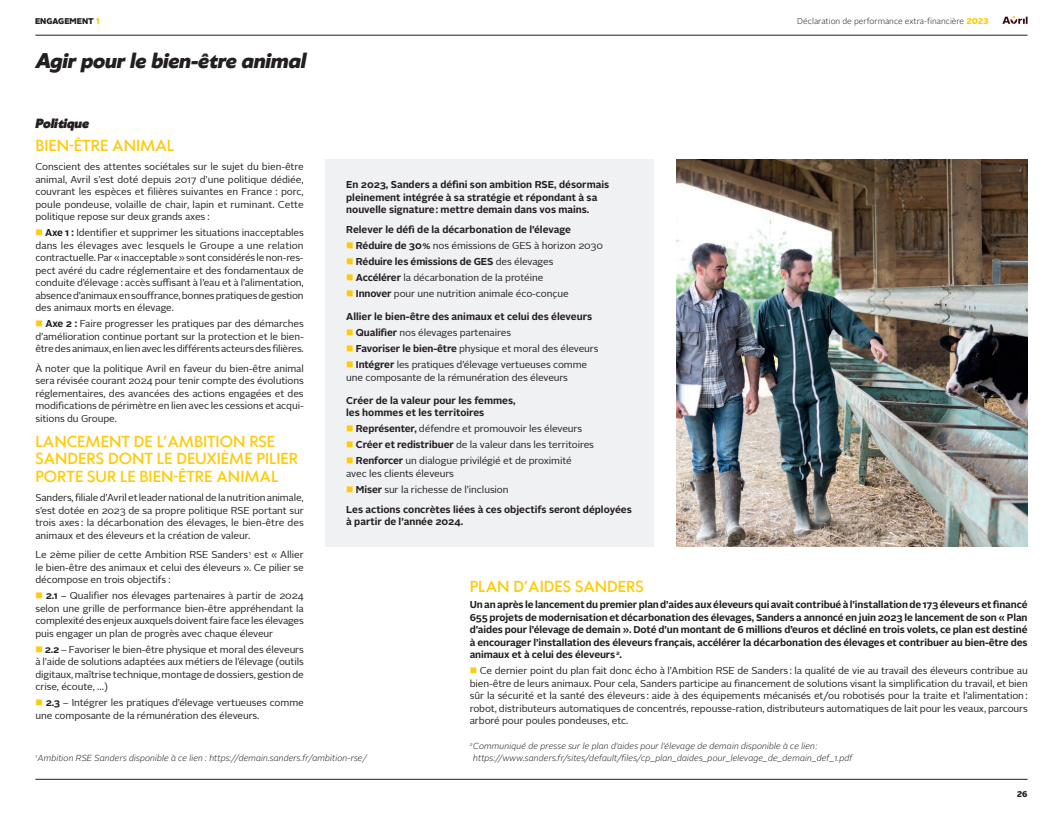
<style>
.page{position:relative;width:1063px;height:815px;background:#fff}
.page>*{position:absolute;margin:0;border:0;box-sizing:border-box;transform-origin:0 0}
.t1{font:italic 800 20px "Klein";letter-spacing:-.01em;color:#231f20}
.t2{font:500 15px/17.5px "Klein";color:#feca0a}
.t3{font:italic 900 12.5px "Klein";letter-spacing:-.01em;color:#231f20}
.t4{font:10px/12.5px "Alright Sans";letter-spacing:-.01em;color:#231f20;text-align:justify}
.t5{font:700 10px/12.5px "Alright Sans";color:#231f20}
.t6{font:italic 300 8.75px/12.5px "Alright Sans";color:#231f20}
.t7{font:300 8.38px "Alright Sans";color:#231f20}
.t8{font:900 8.38px "Alright Sans";color:#231f20}
.s1{color:#feca0a}
.s2{font-weight:700}
.s3{font-weight:400}
.s4{font-weight:900;color:#feca0a}
</style>
<div class="page">
<hr style="left:35px;top:35px;width:993px;height:1px;background:#231f20">
<hr style="left:35px;top:779px;width:993px;height:1px;background:#231f20">
<svg style="left:1002px;top:16px;width:26px;height:8px"></svg>
<img style="left:676px;top:159px;width:352px;height:387px">
<div style="left:325px;top:159px;width:328px;height:387px;background:#f0f1f2"></div>
<p class="t8" style="left:35px;top:15px;width:66px">ENGAGEMENT <span class="s1">1</span></p>
<h3 class="t1" style="left:35px;top:46px;width:272px">Agir pour le bien-être animal</h3>
<h4 class="t3" style="left:35px;top:114px;width:55px">Politique</h4>
<h5 class="t2" style="left:35px;top:136px;width:140px">BIEN-ÊTRE ANIMAL</h5>
<p class="t4" style="left:35px;top:161px;width:270px">Conscient des attentes sociétales sur le sujet du bien-être animal, Avril s’est doté depuis 2017 d’une politique dédiée, couvrant les espèces et filières suivantes en France : porc, poule pondeuse, volaille de chair, lapin et ruminant. Cette politique repose sur deux grands axes :</p>
<p class="t4" style="left:35px;top:227px;width:270px"><span class="s1">■</span> <span class="s2">Axe 1 :</span> Identifier et supprimer les situations inacceptables dans les élevages avec lesquels le Groupe a une relation contractuelle. Par « inacceptable » sont considérés le non-res&shy;pect avéré du cadre réglementaire et des fondamentaux de conduite d’élevage : accès suffisant à l’eau et à l’alimentation, absence d’animaux en souffrance, bonnes pratiques de gestion des animaux morts en élevage.</p>
<p class="t4" style="left:35px;top:318px;width:270px"><span class="s1">■</span> <span class="s2">Axe 2 :</span> Faire progresser les pratiques par des démarches d’amélioration continue portant sur la protection et le bien&shy;être des animaux, en lien avec les différents acteurs des filières.</p>
<p class="t4" style="left:35px;top:362px;width:270px">À noter que la politique Avril en faveur du bien-être animal sera révisée courant 2024 pour tenir compte des évolutions réglementaires, des avancées des actions engagées et des modifications de périmètre en lien avec les cessions et acqui&shy;sitions du Groupe.</p>
<h5 class="t2" style="left:35px;top:432px;width:264px">LANCEMENT DE L’AMBITION RSE<br>SANDERS DONT LE DEUXIÈME PILIER<br>PORTE SUR LE BIEN-ÊTRE ANIMAL</h5>
<p class="t4" style="left:35px;top:491px;width:270px">Sanders, filiale d’Avril et leader national de la nutrition animale, s’est dotée en 2023 de sa propre politique RSE portant sur trois axes : la décarbonation des élevages, le bien-être des animaux et des éleveurs et la création de valeur.</p>
<p class="t4" style="left:35px;top:549px;width:270px">Le 2ème pilier de cette Ambition RSE Sanders <sup>1</sup> est « Allier le bien-être des animaux et celui des éleveurs ». Ce pilier se décompose en trois objectifs :</p>
<p class="t4" style="left:35px;top:590px;width:270px"><span class="s1">■</span> <span class="s2">2.1</span> – Qualifier nos élevages partenaires à partir de 2024 selon une grille de performance bien-être appréhendant la complexité des enjeux auxquels doivent faire face les élevages puis engager un plan de progrès avec chaque éleveur</p>
<p class="t4" style="left:35px;top:643px;width:270px"><span class="s1">■</span> <span class="s2">2.2</span> – Favoriser le bien-être physique et moral des éleveurs à l’aide de solutions adaptées aux métiers de l’élevage (outils digitaux, maîtrise technique, montage de dossiers, gestion de crise, écoute, …)</p>
<p class="t4" style="left:35px;top:697px;width:270px"><span class="s1">■</span> <span class="s2">2.3</span> – Intégrer les pratiques d’élevage vertueuses comme une composante de la rémunération des éleveurs.</p>
<p class="t5" style="left:346px;top:178px;width:264px">En 2023, Sanders a défini son ambition RSE, désormais</p>
<p class="t5" style="left:346px;top:191px;width:253px">pleinement intégrée à sa stratégie et répondant à sa nouvelle signature : mettre demain dans vos mains.</p>
<p class="t5" style="left:346px;top:223px;width:226px">Relever le défi de la décarbonation de l’élevage</p>
<p class="t4" style="left:346px;top:239px;width:258px"><span class="s1">■</span> <span class="s2">Réduire de 30 %</span> nos émissions de GES à horizon 2030</p>
<p class="t5" style="left:346px;top:255px;width:209px"><span class="s1">■</span> Réduire les émissions de GES <span class="s3">des élevages</span></p>
<p class="t4" style="left:346px;top:271px;width:199px"><span class="s1">■</span> <span class="s2">Accélérer</span> la décarbonation de la protéine</p>
<p class="t4" style="left:346px;top:287px;width:224px"><span class="s1">■</span> <span class="s2">Innover</span> pour une nutrition animale éco-conçue</p>
<p class="t5" style="left:346px;top:310px;width:247px">Allier le bien-être des animaux et celui des éleveurs</p>
<p class="t4" style="left:346px;top:326px;width:166px"><span class="s1">■</span> <span class="s2">Qualifier</span> nos élevages partenaires</p>
<p class="t4" style="left:346px;top:342px;width:254px"><span class="s1">■</span> <span class="s2">Favoriser le bien-être</span> physique et moral des éleveurs</p>
<p class="t4" style="left:346px;top:359px;width:242px"><span class="s1">■</span> <span class="s2">Intégrer</span> les pratiques d’élevage vertueuses comme une composante de la rémunération des éleveurs</p>
<p class="t5" style="left:346px;top:394px;width:171px">Créer de la valeur pour les femmes, les hommes et les territoires</p>
<p class="t4" style="left:346px;top:423px;width:237px"><span class="s1">■</span> <span class="s2">Représenter,</span> défendre et promouvoir les éleveurs</p>
<p class="t4" style="left:346px;top:439px;width:249px"><span class="s1">■</span> <span class="s2">Créer et redistribuer</span> de la valeur dans les territoires</p>
<p class="t4" style="left:346px;top:455px;width:227px"><span class="s1">■</span> <span class="s2">Renforcer</span> un dialogue privilégié et de proximité avec les clients éleveurs</p>
<p class="t4" style="left:346px;top:483px;width:164px"><span class="s1">■</span> <span class="s2">Miser</span> sur la richesse de l’inclusion</p>
<p class="t5" style="left:346px;top:503px;width:287px">Les actions concrètes liées à ces objectifs seront déployées à partir de l’année 2024.</p>
<p class="t7" style="left:797px;top:15px;width:193px">Déclaration de performance extra-financière <span class="s4">2023</span></p>
<h5 class="t2" style="left:470px;top:577px;width:176px">PLAN D’AIDES SANDERS</h5>
<p class="t5" style="left:470px;top:599px;width:559px">Un an après le lancement du premier plan d’aides aux éleveurs qui avait contribué à l’installation de 173 éleveurs et financé</p>
<p class="t5" style="left:470px;top:611px;width:559px;text-align:justify">655 projets de modernisation et décarbonation des élevages, Sanders a annoncé en juin 2023 le lancement de son « Plan d’aides pour l’élevage de demain ». Doté d’un montant de 6 millions d’euros et décliné en trois volets, ce plan est destiné à encourager l’installation des éleveurs français, accélérer la décarbonation des élevages et contribuer au bien-être des animaux et à celui des éleveurs <sup>2</sup>.</p>
<p class="t4" style="left:470px;top:665px;width:560px"><span class="s1">■</span> Ce dernier point du plan fait donc écho à l’Ambition RSE de Sanders : la qualité de vie au travail des éleveurs contribue au bien-être de leurs animaux. Pour cela, Sanders participe au financement de solutions visant la simplification du travail, et bien sûr la sécurité et la santé des éleveurs : aide à des équipements mécanisés et/ou robotisés pour la traite et l’alimentation :</p>
<p class="t4" style="left:470px;top:702px;width:560px">robot, distributeurs automatiques de concentrés, repousse-ration, distributeurs automatiques de lait pour les veaux, parcours arboré pour poules pondeuses, etc.</p>
<p class="t6" style="left:35px;top:752px;width:333px"><sup>1</sup> Ambition RSE Sanders disponible à ce lien : https://demain.sanders.fr/ambition-rse/</p>
<p class="t6" style="left:473px;top:740px;width:381px;text-indent:-3px"><sup>2</sup> Communiqué de presse sur le plan d’aides pour l’élevage de demain disponible à ce lien : https://www.sanders.fr/sites/default/files/cp_plan_daides_pour_lelevage_de_demain_def_1.pdf</p>
<p class="t8" style="left:1017px;top:788px;width:12px">26</p>
</div>
